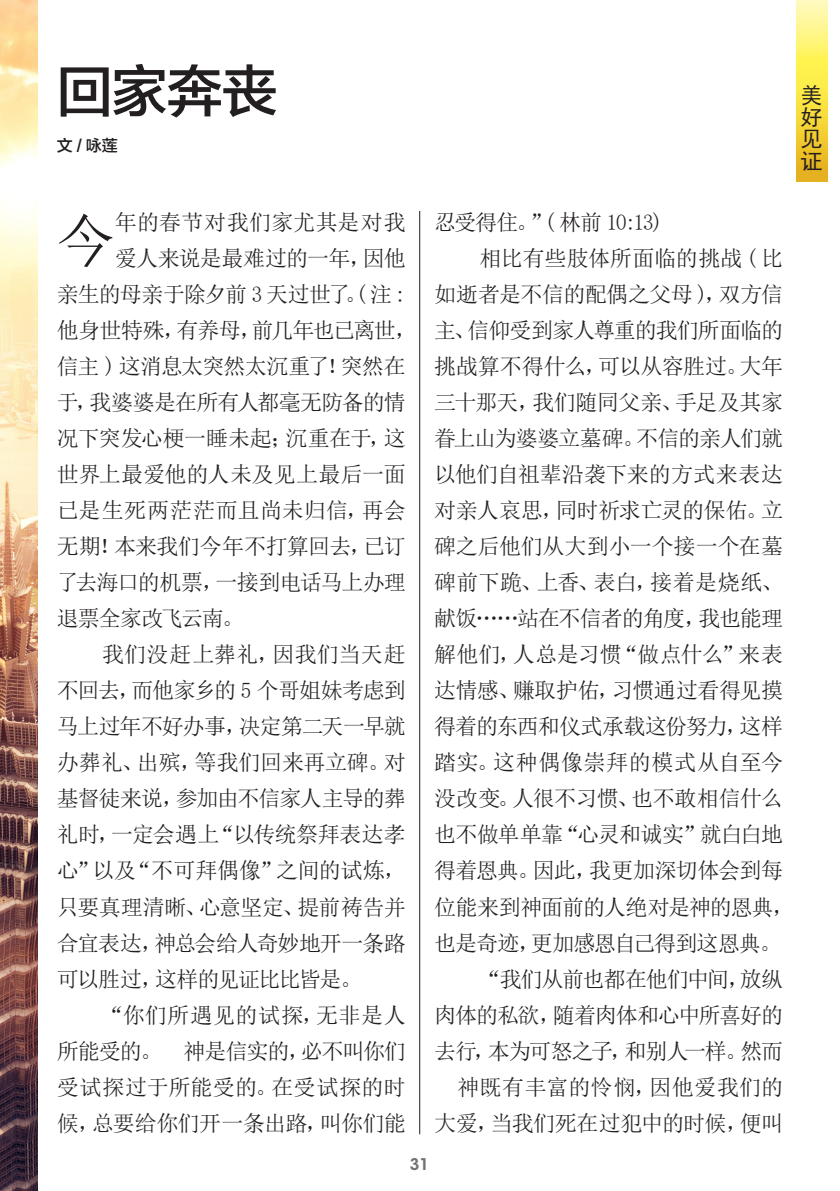
<style>
.page{position:relative;width:840px;height:1191px;background:#fff}
.page>*{position:absolute;margin:0;border:0;box-sizing:border-box;transform-origin:0 0}
.正文{font:58px "Sim Sun";color:#231f20}
.大标题{font:56px "FZLTZHK GBK1 0";color:#231f20}
.正文-2{font:22px/36px "Sim Sun";letter-spacing:-.03em;color:#231f20;text-align:justify}
.正文-3{font:22px "Sim Sun";letter-spacing:.015em;color:#231f20}
.正文-4{font:22px "Sim Sun";letter-spacing:-.05em;color:#231f20}
.正文-5{font:22px "Sim Sun";letter-spacing:-.01em;color:#231f20}
.正文-6{font:22px "Sim Sun";letter-spacing:-.06em;color:#231f20}
.t1{font:22px/21.6px "Sim Hei";color:#231f20;text-align:justify}
.作者{font:16px "FZLTZHK GBK1 0";color:#231f20}
.t2{font:600 16px "ITC Avant Garde Std";color:#717275}
</style>
<div class="page">
<svg style="left:796px;top:0;width:30px;height:182px;background:#f7df54"></svg>
<hr style="left:419px;top:62px;width:1px;height:1072px;background:#231f20">
<img style="left:0;top:0;width:37px;height:1191px">
<p class="大标题" style="left:57px;top:60px;width:222px">回家奔丧</p>
<p class="作者" style="left:57px;top:137px;width:62px">文/咏莲</p>
<p class="正文" style="left:57px;top:211px;width:59px">今</p>
<p class="正文-3" style="left:115px;top:211px;width:292px">年的春节对我们家尤其是对我</p>
<p class="正文-2" style="left:115px;top:240px;width:292px">爱人来说是最难过的一年，因他</p>
<p class="正文-2" style="left:57px;top:276px;width:350px">亲生的母亲于除夕前 3 天过世了。( 注 :</p>
<p class="正文-2" style="left:57px;top:312px;width:361px">他身世特殊，有养母，前几年也已离世，</p>
<p class="正文-2" style="left:57px;top:348px;width:350px">信主 ) 这消息太突然太沉重了！突然在</p>
<p class="正文-2" style="left:57px;top:384px;width:350px">于，我婆婆是在所有人都毫无防备的情</p>
<p class="正文-2" style="left:57px;top:420px;width:350px">况下突发心梗一睡未起；沉重在于，这</p>
<p class="正文-5" style="left:57px;top:463px;width:350px">世界上最爱他的人未及见上最后一面</p>
<p class="正文-3" style="left:57px;top:499px;width:350px">已是生死两茫茫而且尚未归信，再会</p>
<p class="正文-2" style="left:57px;top:528px;width:350px">无期！本来我们今年不打算回去，已订</p>
<p class="正文-4" style="left:57px;top:571px;width:350px">了去海口的机票，一接到电话马上办理</p>
<p class="正文-4" style="left:57px;top:607px;width:188px">退票全家改飞云南。</p>
<p class="正文-2" style="left:57px;top:636px;width:350px;text-indent:45px">我们没赶上葬礼，因我们当天赶不回去，而他家乡的 5 个哥姐妹考虑到马上过年不好办事，决定第二天一早就办葬礼、出殡，等我们回来再立碑。对基督徒来说，参加由不信家人主导的葬礼时，一定会遇上“以传统祭拜表达孝心”以及“不可拜偶像”之间的试炼，只要真理清晰、心意坚定、提前祷告并合宜表达，神总会给人奇妙地开一条路可以胜过，这样的见证比比皆是。</p>
<p class="正文-2" style="left:57px;top:996px;width:350px;text-indent:45px">“你们所遇见的试探，无非是人所能受的。　神是信实的，必不叫你们受试探过于所能受的。在受试探的时候，总要给你们开一条出路，叫你们能</p>
<p class="正文-6" style="left:434px;top:211px;width:230px">忍受得住。”( 林前 10:13)</p>
<p class="正文-2" style="left:434px;top:240px;width:361px;text-align:left;text-indent:45px">相比有些肢体所面临的挑战 ( 比如逝者是不信的配偶之父母 )，双方信主、信仰受到家人尊重的我们所面临的挑战算不得什么，可以从容胜过。大年三十那天，我们随同父亲、手足及其家眷上山为婆婆立墓碑。不信的亲人们就以他们自祖辈沿袭下来的方式来表达对亲人哀思，同时祈求亡灵的保佑。立碑之后他们从大到小一个接一个在墓碑前下跪、上香、表白，接着是烧纸、献饭……站在不信者的角度，我也能理解他们，人总是习惯“做点什么”来表达情感、赚取护佑，习惯通过看得见摸得着的东西和仪式承载这份努力，这样踏实。这种偶像崇拜的模式从自至今没改变。人很不习惯、也不敢相信什么也不做单单靠“心灵和诚实”就白白地得着恩典。因此，我更加深切体会到每位能来到神面前的人绝对是神的恩典，也是奇迹，更加感恩自己得到这恩典。</p>
<p class="正文-2" style="left:434px;top:960px;width:350px;text-indent:45px">“我们从前也都在他们中间，放纵肉体的私欲，随着肉体和心中所喜好的去行，本为可怒之子，和别人一样。然而　神既有丰富的怜悯，因他爱我们的大爱，当我们死在过犯中的时候，便叫</p>
<p class="t2" style="left:409px;top:1154px;width:21px">31</p>
<p class="t1" style="left:800px;top:84px;width:23px">美好见</p>
<p class="t1" style="left:800px;top:150px;width:23px">证</p>
</div>
